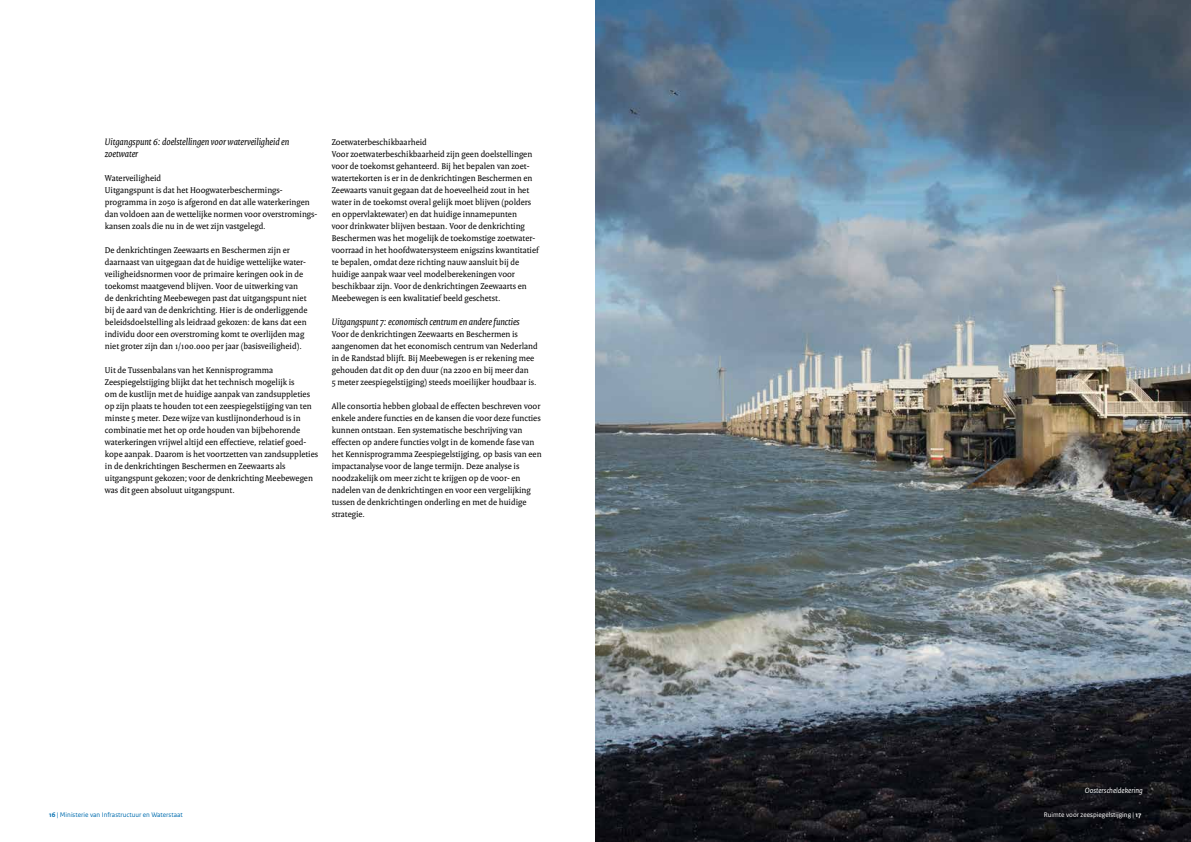
<style>
.page{position:relative;width:1191px;height:842px;background:#fff}
.page>*{position:absolute;margin:0;border:0;box-sizing:border-box;transform-origin:0 0}
.t1{font:italic 10px/12px "Rijksoverheid Serif";color:#000}
.t2{font:9px/12px "Rijksoverheid Serif";color:#000}
.t3{font:italic 8px "Rijksoverheid Sans Text";color:#fff}
.t4{font:7px "Rijksoverheid Sans Text";color:#006daf}
.t5{font:7px "Rijksoverheid Sans Text";color:#fff}
.s1{font-weight:700}
</style>
<div class="page">
<img style="left:595px;top:0;width:596px;height:842px">
<p class="t1" style="left:105px;top:136px;width:186px">Uitgangspunt 6: doelstellingen voor waterveiligheid en zoetwater</p>
<p class="t2" style="left:105px;top:172px;width:214px">Waterveiligheid<br>Uitgangspunt is dat het Hoogwaterbeschermings&shy;programma in 2050 is afgerond en dat alle waterkeringen dan voldoen aan de wettelijke normen voor overstromings&shy;kansen zoals die nu in de wet zijn vastgelegd.</p>
<p class="t2" style="left:105px;top:244px;width:204px">De denkrichtingen Zeewaarts en Beschermen zijn er daarnaast van uitgegaan dat de huidige wettelijke water&shy;veiligheidsnormen voor de primaire keringen ook in de toekomst maatgevend blijven. Voor de uitwerking van de denkrichting Meebewegen past dat uitgangspunt niet bij de aard van de denkrichting. Hier is de onderliggende beleidsdoelstelling als leidraad gekozen: de kans dat een individu door een overstroming komt te overlijden mag niet groter zijn dan 1/100.000 per jaar (basisveiligheid).</p>
<p class="t2" style="left:105px;top:364px;width:215px">Uit de Tussenbalans van het Kennisprogramma Zeespiegelstijging blijkt dat het technisch mogelijk is<br>om de kustlijn met de huidige aanpak van zandsuppleties op zijn plaats te houden tot een zeespiegelstijging van ten minste 5 meter. Deze wijze van kustlijnonderhoud is in combinatie met het op orde houden van bijbehorende waterkeringen vrijwel altijd een effectieve, relatief goed&shy;kope aanpak. Daarom is het voortzetten van zandsuppleties in de denkrichtingen Beschermen en Zeewaarts als uitgangspunt gekozen; voor de denkrichting Meebewegen was dit geen absoluut uitgangspunt.</p>
<p class="t2" style="left:332px;top:136px;width:208px">Zoetwaterbeschikbaarheid<br>Voor zoetwaterbeschikbaarheid zijn geen doelstellingen voor de toekomst gehanteerd. Bij het bepalen van zoet&shy;watertekorten is er in de denkrichtingen Beschermen en Zeewaarts vanuit gegaan dat de hoeveelheid zout in het water in de toekomst overal gelijk moet blijven (polders en oppervlaktewater) en dat huidige innamepunten<br>voor drinkwater blijven bestaan. Voor de denkrichting Beschermen was het mogelijk de toekomstige zoetwater&shy;voorraad in het hoofdwatersysteem enigszins kwantitatief te bepalen, omdat deze richting nauw aansluit bij de huidige aanpak waar veel modelberekeningen voor beschikbaar zijn. Voor de denkrichtingen Zeewaarts en Meebewegen is een kwalitatief beeld geschetst.</p>
<p class="t1" style="left:332px;top:316px;width:189px">Uitgangspunt 7: economisch centrum en andere functies</p>
<p class="t2" style="left:332px;top:328px;width:207px">Voor de denkrichtingen Zeewaarts en Beschermen is aangenomen dat het economisch centrum van Nederland in de Randstad blijft. Bij Meebewegen is er rekening mee gehouden dat dit op den duur (na 2200 en bij meer dan<br>5 meter zeespiegelstijging) steeds moeilijker houdbaar is.</p>
<p class="t2" style="left:332px;top:400px;width:211px">Alle consortia hebben globaal de effecten beschreven voor enkele andere functies en de kansen die voor deze functies kunnen ontstaan. Een systematische beschrijving van effecten op andere functies volgt in de komende fase van het Kennisprogramma Zeespiegelstijging, op basis van een impactanalyse voor de lange termijn. Deze analyse is noodzakelijk om meer zicht te krijgen op de voor- en nadelen van de denkrichtingen en voor een vergelijking tussen de denkrichtingen onderling en met de huidige strategie.</p>
<p class="t3" style="left:1084px;top:786px;width:60px">Oosterscheldekering</p>
<p class="t4" style="left:49px;top:811px;width:135px"><span class="s1">16</span> | Ministerie van Infrastructuur en Waterstaat</p>
<p class="t5" style="left:1043px;top:811px;width:99px">Ruimte voor zeespiegelstijging | <span class="s1">17</span></p>
</div>
